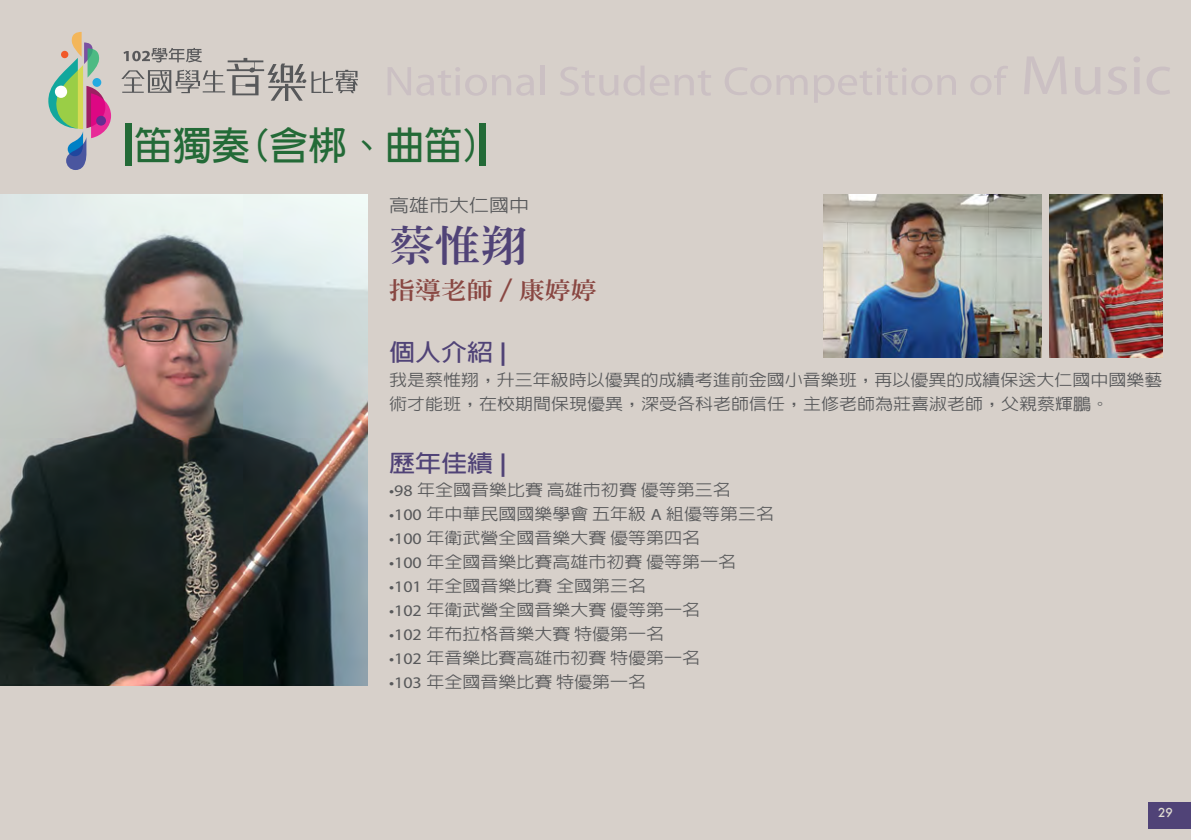
<style>
.page{position:relative;width:1191px;height:840px;background:#fff}
.page>*{position:absolute;margin:0;border:0;box-sizing:border-box;transform-origin:0 0}
.t1{font:800 41.4px "AR Ming B5";color:#504377;scale:1.11 1}
.t2{font:700 38.6px "AR New Hei B5";color:#236a37}
.t3{font:700 23.4px "AR Hei B5";color:#504377;scale:1.11 1}
.t4{font:800 23.4px "AR Ming B5";color:#894742;scale:1.11 1}
.t5{font:500 18px "AR Hei B5";color:#57585a;scale:1.11 1}
.t6{font:500 16.2px/24px "AR Hei B5";color:#57585a;scale:1.11 1}
.t7{font:500 12px "Futura";color:#dfdbd2}
.s1{font-family:"Myriad Pro"}
.s2{font-family:"Myriad Pro";font-weight:400}
</style>
<div class="page">
<div style="left:0;top:0;width:1191px;height:839px;background:#d7d0ca"></div>
<svg style="left:388px;top:67px;width:146px;height:29px"></svg>
<hr style="left:540px;top:66px;width:4px;height:29px;background:#cbc0c3">
<svg style="left:560px;top:66px;width:151px;height:30px"></svg>
<svg style="left:725px;top:67px;width:82px;height:28px"></svg>
<svg style="left:814px;top:68px;width:142px;height:35px"></svg>
<svg style="left:970px;top:66px;width:38px;height:29px"></svg>
<svg style="left:1024px;top:57px;width:42px;height:37px"></svg>
<svg style="left:1075px;top:67px;width:25px;height:28px"></svg>
<svg style="left:1108px;top:67px;width:11px;height:28px"></svg>
<svg style="left:48px;top:32px;width:63px;height:138px"></svg>
<div style="left:55px;top:86px;width:12px;height:12px;background:#fff;border-radius:50%"></div>
<div style="left:96px;top:116px;width:10px;height:9px;background:#652d91;border-radius:50%"></div>
<div style="left:61px;top:51px;width:7px;height:7px;background:#f15929;border-radius:50%"></div>
<div style="left:92px;top:78px;width:9px;height:9px;background:#24aae1;border-radius:50%"></div>
<img style="left:1119px;top:57px;width:72px;height:772px">
<svg style="left:121px;top:48px;width:237px;height:53px"></svg>
<div style="left:126px;top:123px;width:6px;height:43px;background:#236a37"></div>
<div style="left:479px;top:123px;width:6px;height:43px;background:#236a37"></div>
<div style="left:1148px;top:801px;width:43px;height:26px;background:#504377"></div>
<img style="left:0;top:194px;width:367px;height:490px">
<img style="left:1049px;top:194px;width:113px;height:163px">
<img style="left:823px;top:194px;width:218px;height:163px">
<h2 class="t2" style="left:134px;top:125px;width:349px">笛獨奏(含梆、曲笛)</h2>
<p class="t5" style="left:389px;top:195px;width:128px">高雄市大仁國中</p>
<p class="t1" style="left:389px;top:225px;width:126px">蔡惟翔</p>
<p class="t4" style="left:389px;top:278px;width:189px">指導老師 / 康婷婷</p>
<p class="t3" style="left:389px;top:340px;width:108px">個人介紹 <span class="s1">|</span></p>
<p class="t6" style="left:389px;top:367px;width:698px">我是蔡惟翔，升三年級時以優異的成績考進前金國小音樂班，再以優異的成績保送大仁國中國樂藝術才能班，在校期間保現優異，深受各科老師信任，主修老師為莊喜淑老師，父親蔡輝鵬。</p>
<p class="t3" style="left:389px;top:451px;width:108px">歷年佳績 <span class="s1">|</span></p>
<p class="t6" style="left:389px;top:477px;width:309px"><span class="s2">•98</span> 年全國音樂比賽高雄市初賽優等第三名</p>
<p class="t6" style="left:389px;top:501px;width:348px"><span class="s2">•100</span> 年中華民國國樂學會五年級 <span class="s2">A</span> 組優等第三名</p>
<p class="t6" style="left:389px;top:525px;width:282px"><span class="s2">•100</span> 年衛武營全國音樂大賽優等第四名</p>
<p class="t6" style="left:389px;top:549px;width:314px"><span class="s2">•100</span> 年全國音樂比賽高雄市初賽優等第一名</p>
<p class="t6" style="left:389px;top:573px;width:233px"><span class="s2">•101</span> 年全國音樂比賽全國第三名</p>
<p class="t6" style="left:389px;top:597px;width:282px"><span class="s2">•102</span> 年衛武營全國音樂大賽優等第一名</p>
<p class="t6" style="left:389px;top:621px;width:249px"><span class="s2">•102</span> 年布拉格音樂大賽特優第一名</p>
<p class="t6" style="left:389px;top:645px;width:282px"><span class="s2">•102</span> 年音樂比賽高雄市初賽特優第一名</p>
<p class="t6" style="left:389px;top:669px;width:233px"><span class="s2">•103</span> 年全國音樂比賽特優第一名</p>
<p class="t7" style="left:1158px;top:803px;width:16px">29</p>
</div>
